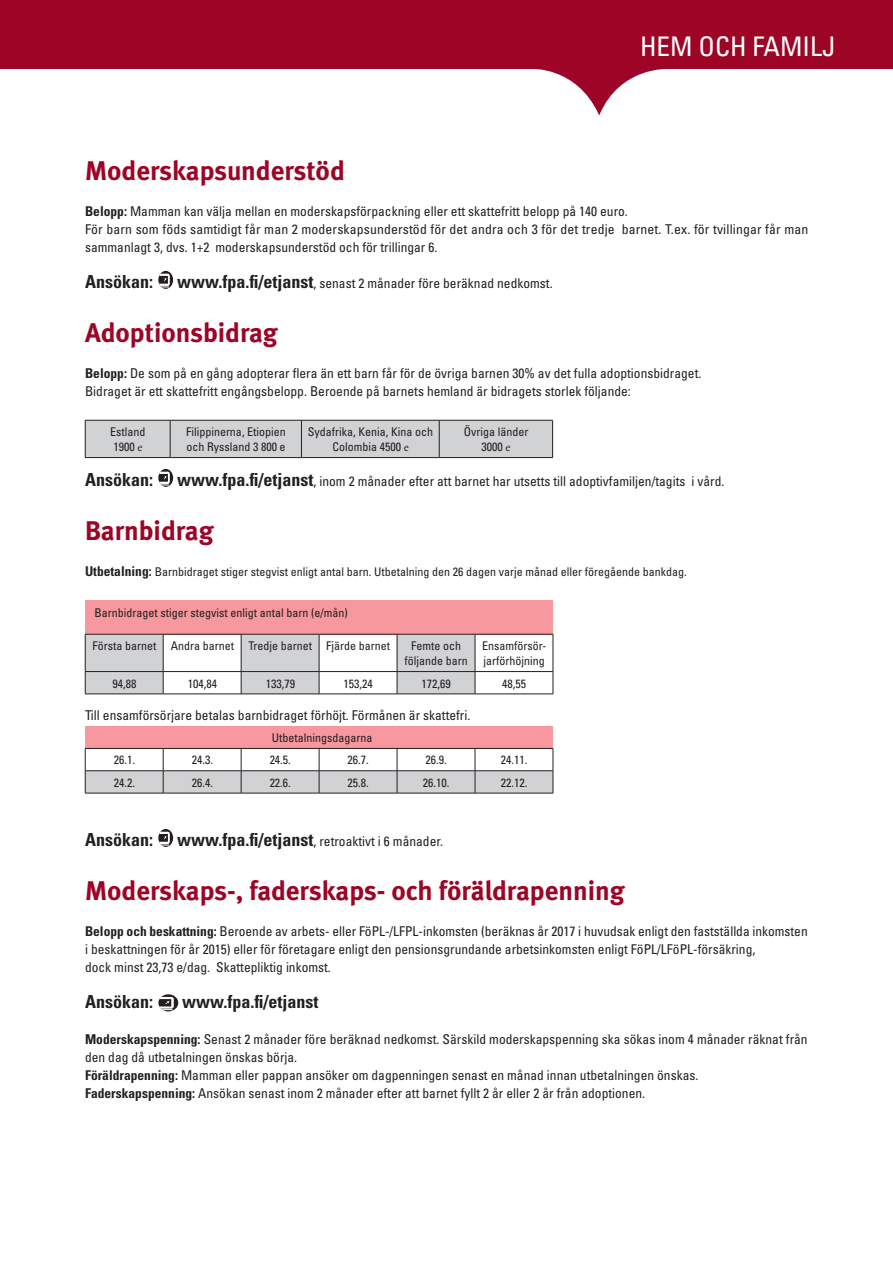
<style>
.page{position:relative;width:893px;height:1263px;background:#fff}
.page>*{position:absolute;margin:0;border:0;box-sizing:border-box;transform-origin:0 0}
.t1{font:700 27px "Meta";color:#9d0425}
.t2{font:condensed 27px "Univers";color:#fff}
.t3{font:700 condensed 18px "Univers";color:#231f20}
.t4{font:condensed 13.5px/18px "Univers";color:#231f20}
.t5{font:condensed 12px/15px "Univers";color:#231f20}
.s1{font-weight:700}
.s2{font-weight:700;font-size:18px}
.s3{font-family:"Minion LT";font-stretch:normal}
.s4{font-weight:700;font-size:13.5px}
</style>
<div class="page">
<div style="left:0;top:0;width:893px;height:69px;background:#9d0425"></div>
<svg style="left:535px;top:69px;width:129px;height:47px"></svg>
<svg style="left:158px;top:271px;width:15px;height:17px"></svg>
<svg style="left:159px;top:274px;width:11px;height:13px"></svg>
<div style="left:86px;top:421px;width:466px;height:36px;background:#d1d2d4"></div>
<hr style="left:85px;top:420px;width:85px;height:1px;background:#231f20">
<hr style="left:85px;top:420px;width:1px;height:37px;background:#231f20">
<hr style="left:170px;top:420px;width:131px;height:1px;background:#231f20">
<hr style="left:170px;top:420px;width:1px;height:37px;background:#231f20">
<hr style="left:301px;top:420px;width:138px;height:1px;background:#231f20">
<hr style="left:301px;top:420px;width:1px;height:37px;background:#231f20">
<hr style="left:439px;top:420px;width:114px;height:1px;background:#231f20">
<hr style="left:439px;top:420px;width:1px;height:37px;background:#231f20">
<hr style="left:552px;top:420px;width:1px;height:37px;background:#231f20">
<hr style="left:85px;top:457px;width:85px;height:1px;background:#231f20">
<hr style="left:170px;top:457px;width:131px;height:1px;background:#231f20">
<hr style="left:301px;top:457px;width:138px;height:1px;background:#231f20">
<hr style="left:439px;top:457px;width:114px;height:1px;background:#231f20">
<svg style="left:158px;top:469px;width:15px;height:17px"></svg>
<svg style="left:159px;top:472px;width:11px;height:13px"></svg>
<div style="left:85px;top:600px;width:468px;height:34px;background:#f6989d"></div>
<hr style="left:475px;top:634px;width:78px;height:1px;background:#231f20">
<hr style="left:553px;top:634px;width:1px;height:37px;background:#231f20">
<hr style="left:475px;top:671px;width:78px;height:1px;background:#231f20">
<svg style="left:85px;top:634px;width:391px;height:60px"></svg>
<svg style="left:553px;top:672px;width:1px;height:22px"></svg>
<hr style="left:85px;top:694px;width:78px;height:1px;background:#231f20">
<hr style="left:163px;top:694px;width:78px;height:1px;background:#231f20">
<hr style="left:241px;top:694px;width:78px;height:1px;background:#231f20">
<hr style="left:319px;top:694px;width:78px;height:1px;background:#231f20">
<hr style="left:397px;top:694px;width:78px;height:1px;background:#231f20">
<hr style="left:475px;top:694px;width:78px;height:1px;background:#231f20">
<div style="left:85px;top:726px;width:468px;height:22px;background:#f6989d"></div>
<hr style="left:85px;top:748px;width:78px;height:1px;background:#231f20">
<hr style="left:163px;top:748px;width:78px;height:1px;background:#231f20">
<hr style="left:241px;top:748px;width:78px;height:1px;background:#231f20">
<hr style="left:319px;top:748px;width:78px;height:1px;background:#231f20">
<hr style="left:397px;top:748px;width:78px;height:1px;background:#231f20">
<hr style="left:475px;top:748px;width:78px;height:1px;background:#231f20">
<svg style="left:85px;top:749px;width:469px;height:44px"></svg>
<hr style="left:85px;top:793px;width:78px;height:1px;background:#231f20">
<hr style="left:163px;top:793px;width:78px;height:1px;background:#231f20">
<hr style="left:241px;top:793px;width:78px;height:1px;background:#231f20">
<hr style="left:319px;top:793px;width:78px;height:1px;background:#231f20">
<hr style="left:397px;top:793px;width:78px;height:1px;background:#231f20">
<hr style="left:475px;top:793px;width:78px;height:1px;background:#231f20">
<svg style="left:158px;top:829px;width:15px;height:17px"></svg>
<svg style="left:159px;top:832px;width:11px;height:13px"></svg>
<svg style="left:158px;top:994px;width:20px;height:17px"></svg>
<svg style="left:159px;top:997px;width:15px;height:13px"></svg>
<h1 class="t2" style="left:640px;top:29px;width:197px">HEM OCH FAMILJ</h1>
<h1 class="t1" style="left:85px;top:155px;width:261px">Moderskapsunderstöd</h1>
<p class="t4" style="left:85px;top:202px;width:725px"><span class="s1">Belopp:</span> Mamman kan välja mellan en moderskapsförpackning eller ett skattefritt belopp på 140 euro.<br>För barn som föds samtidigt får man 2 moderskapsunderstöd för det andra och 3 för det tredje barnet. T.ex. för tvillingar får man sammanlagt 3, dvs. 1+2 moderskapsunderstöd och för trillingar 6.</p>
<h2 class="t3" style="left:85px;top:271px;width:69px">Ansökan:</h2>
<p class="t4" style="left:177px;top:274px;width:377px"><span class="s2">www.fpa.fi/etjanst</span>, senast 2 månader före beräknad nedkomst.</p>
<h1 class="t1" style="left:85px;top:317px;width:194px">Adoptionsbidrag</h1>
<p class="t4" style="left:85px;top:364px;width:618px"><span class="s1">Belopp:</span> De som på en gång adopterar flera än ett barn får för de övriga barnen 30% av det fulla adoptionsbidraget.<br>Bidraget är ett skattefritt engångsbelopp. Beroende på barnets hemland är bidragets storlek följande:</p>
<p class="t5" style="left:110px;top:424px;width:37px">Estland<br>1900 <span class="s3">e</span></p>
<p class="t5" style="left:186px;top:424px;width:101px">Filippinerna, Etiopien och Ryssland 3 800 e</p>
<p class="t5" style="left:308px;top:424px;width:127px;text-align:center">Sydafrika, Kenia, Kina och<br>Colombia 4500 <span class="s3">e</span></p>
<p class="t5" style="left:464px;top:424px;width:66px;text-align:center">Övriga länder<br>3000 <span class="s3">e</span></p>
<h2 class="t3" style="left:85px;top:469px;width:69px">Ansökan:</h2>
<p class="t4" style="left:177px;top:472px;width:549px"><span class="s2">www.fpa.fi/etjanst</span>, inom 2 månader efter att barnet har utsetts till adoptivfamiljen/tagits i vård.</p>
<h1 class="t1" style="left:85px;top:515px;width:130px">Barnbidrag</h1>
<p class="t5" style="left:85px;top:564px;width:603px"><span class="s4">Utbetalning:</span> Barnbidraget stiger stegvist enligt antal barn. Utbetalning den 26 dagen varje månad eller föregående bankdag.</p>
<p class="t5" style="left:95px;top:605px;width:255px">Barnbidraget stiger stegvist enligt antal barn (e/mån)</p>
<p class="t5" style="left:92px;top:638px;width:299px">Första barnet Andra barnet Tredje barnet Fjärde barnet</p>
<p class="t5" style="left:405px;top:638px;width:65px;text-align:center">Femte och följande barn</p>
<p class="t5" style="left:482px;top:638px;width:66px">Ensamförsör&shy;jarförhöjning</p>
<p class="t5" style="left:112px;top:676px;width:25px">94,88</p>
<p class="t5" style="left:188px;top:676px;width:31px">104,84</p>
<p class="t5" style="left:266px;top:676px;width:31px">133,79</p>
<p class="t5" style="left:344px;top:676px;width:31px">153,24</p>
<p class="t5" style="left:422px;top:676px;width:31px">172,69</p>
<p class="t5" style="left:502px;top:676px;width:25px">48,55</p>
<p class="t4" style="left:85px;top:706px;width:387px">Till ensamförsörjare betalas barnbidraget förhöjt. Förmånen är skattefri.</p>
<p class="t5" style="left:272px;top:730px;width:102px">Utbetalningsdagarna</p>
<p class="t5" style="left:114px;top:752px;width:23px">26.1.</p>
<p class="t5" style="left:192px;top:752px;width:23px">24.3.</p>
<p class="t5" style="left:270px;top:752px;width:23px">24.5.</p>
<p class="t5" style="left:348px;top:752px;width:23px">26.7.</p>
<p class="t5" style="left:426px;top:752px;width:23px">26.9.</p>
<p class="t5" style="left:501px;top:752px;width:28px">24.11.</p>
<p class="t5" style="left:114px;top:775px;width:23px">24.2.</p>
<p class="t5" style="left:192px;top:775px;width:23px">26.4.</p>
<p class="t5" style="left:270px;top:775px;width:23px">22.6.</p>
<p class="t5" style="left:348px;top:775px;width:23px">25.8.</p>
<p class="t5" style="left:423px;top:775px;width:28px">26.10.</p>
<p class="t5" style="left:501px;top:775px;width:28px">22.12.</p>
<h2 class="t3" style="left:85px;top:829px;width:69px">Ansökan:</h2>
<p class="t4" style="left:177px;top:832px;width:267px"><span class="s2">www.fpa.fi/etjanst</span>, retroaktivt i 6 månader.</p>
<h1 class="t1" style="left:85px;top:875px;width:541px">Moderskaps-, faderskaps- och föräldrapenning</h1>
<p class="t4" style="left:85px;top:922px;width:724px"><span class="s1">Belopp och beskattning:</span> Beroende av arbets- eller FöPL-/LFPL-inkomsten (beräknas år 2017 i huvudsak enligt den fastställda inkomsten i beskattningen för år 2015) eller för företagare enligt den pensionsgrundande arbetsinkomsten enligt FöPL/LFöPL-försäkring,<br>dock minst 23,73 e/dag. Skattepliktig inkomst.</p>
<h2 class="t3" style="left:85px;top:991px;width:69px">Ansökan:</h2>
<h2 class="t3" style="left:182px;top:991px;width:138px">www.fpa.fi/etjanst</h2>
<p class="t4" style="left:85px;top:1030px;width:724px"><span class="s1">Moderskapspenning:</span> Senast 2 månader före beräknad nedkomst. Särskild moderskapspenning ska sökas inom 4 månader räknat från den dag då utbetalningen önskas börja.<br><span class="s1">Föräldrapenning:</span> Mamman eller pappan ansöker om dagpenningen senast en månad innan utbetalningen önskas.<br><span class="s1">Faderskapspenning:</span> Ansökan senast inom 2 månader efter att barnet fyllt 2 år eller 2 år från adoptionen.</p>
</div>
